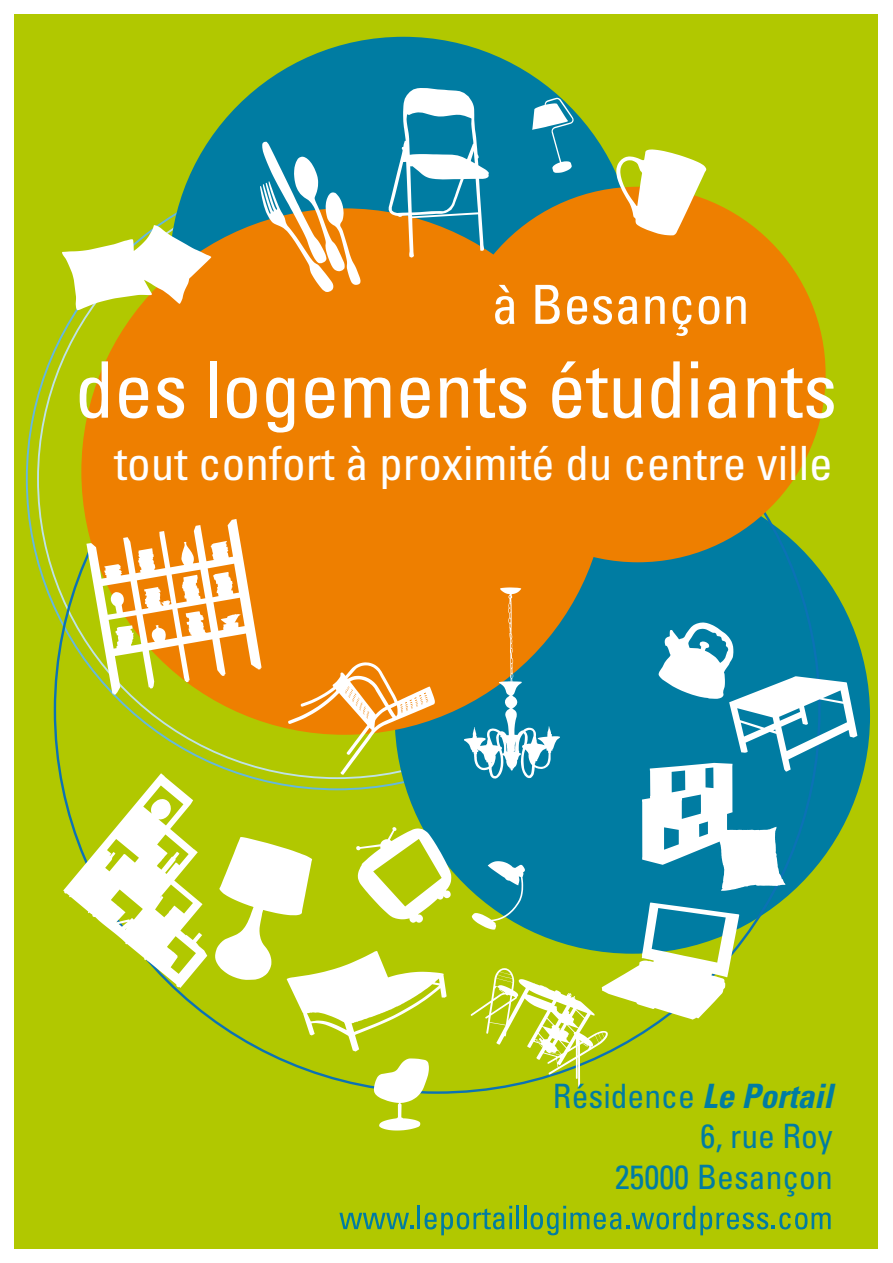
<style>
.page{position:relative;width:893px;height:1263px;background:#fff}
.page>*{position:absolute;margin:0;border:0;box-sizing:border-box;transform-origin:0 0}
.t1{font:condensed 78px "Univers";color:#fff}
.t2{font:condensed 54px "Univers";color:#fff}
.t3{font:condensed 47.25px "Univers";color:#fff}
.t4{font:condensed 33.6px/40.3px "Univers";color:#007ca2;text-align:right}
.s1{font-weight:700;font-style:italic}
</style>
<div class="page">
<div style="left:15px;top:14px;width:863px;height:1235px;background:#b1c800"></div>
<div style="left:169px;top:37px;width:468px;height:468px;background:#007ca2;border-radius:50%"></div>
<div style="left:395px;top:478px;width:475px;height:476px;background:#007ca2;border-radius:50%"></div>
<div style="left:81px;top:208px;width:527px;height:527px;background:#ee7f00;border-radius:50%"></div>
<div style="left:450px;top:187px;width:376px;height:375px;background:#ee7f00;border-radius:50%"></div>
<svg style="left:374px;top:1058px;width:55px;height:72px"></svg>
<svg style="left:260px;top:142px;width:101px;height:150px"></svg>
<svg style="left:215px;top:827px;width:236px;height:224px"></svg>
<svg style="left:62px;top:225px;width:149px;height:85px"></svg>
<svg style="left:63px;top:773px;width:144px;height:215px"></svg>
<svg style="left:389px;top:88px;width:100px;height:170px"></svg>
<svg style="left:532px;top:98px;width:42px;height:75px"></svg>
<svg style="left:616px;top:149px;width:90px;height:86px"></svg>
<svg style="left:464px;top:587px;width:393px;height:501px"></svg>
<svg style="left:288px;top:662px;width:147px;height:113px"></svg>
<svg style="left:86px;top:519px;width:176px;height:176px"></svg>
<svg style="left:339px;top:1213px;width:74px;height:16px"></svg>
<hr style="left:418px;top:1206px;width:2px;height:23px;background:#007ca2">
<svg style="left:425px;top:1206px;width:87px;height:29px"></svg>
<hr style="left:517px;top:1206px;width:2px;height:23px;background:#007ca2">
<hr style="left:524px;top:1206px;width:2px;height:23px;background:#007ca2">
<svg style="left:531px;top:1206px;width:300px;height:29px"></svg>
<h2 class="t2" style="left:492px;top:270px;width:259px">à Besançon</h2>
<h1 class="t1" style="left:75px;top:340px;width:764px">des logements étudiants</h1>
<h3 class="t3" style="left:114px;top:434px;width:720px">tout confort à proximité du centre ville</h3>
<p class="t4" style="left:553px;top:1075px;width:281px">Résidence <span class="s1">Le Portail<br></span>6, rue Roy<br>25000 Besançon</p>
</div>
